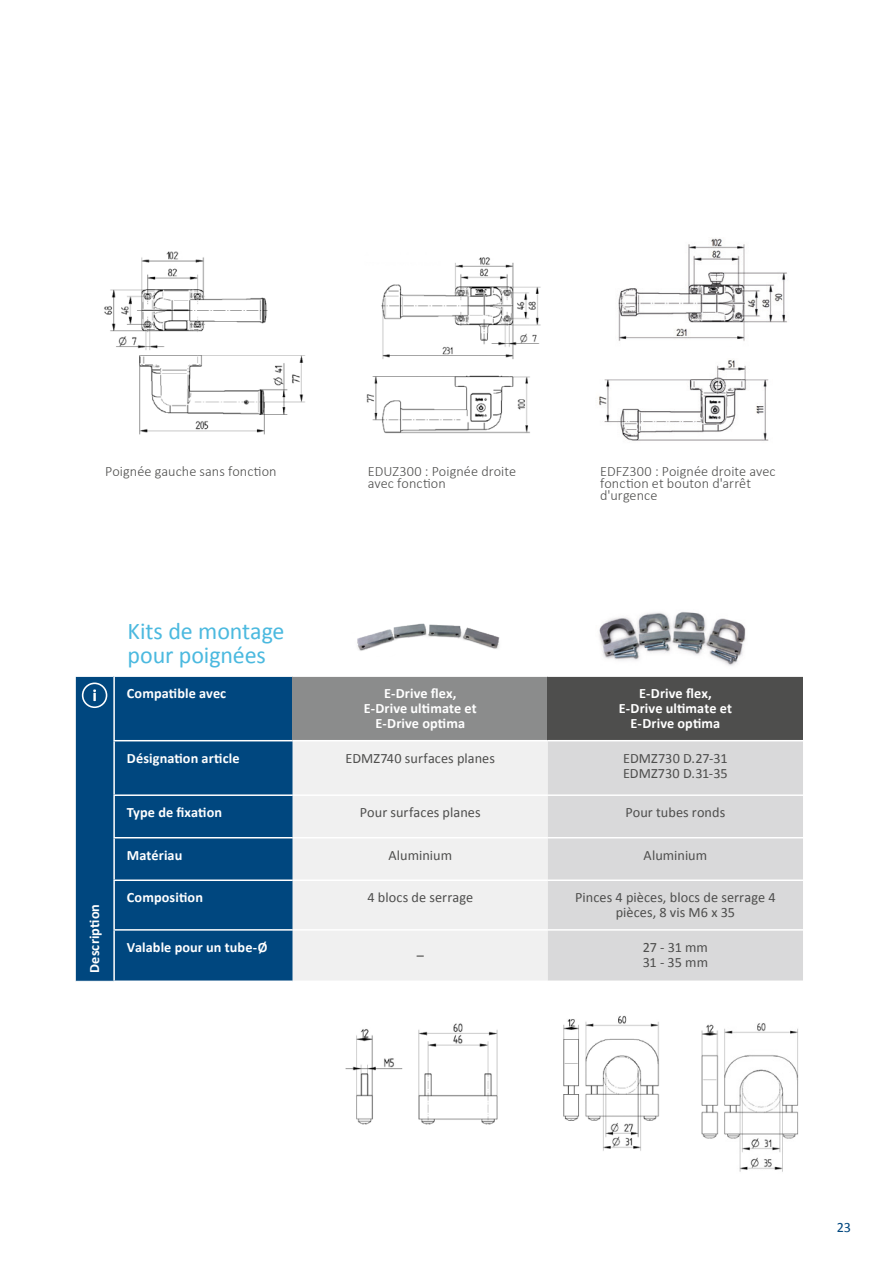
<style>
.page{position:relative;width:893px;height:1263px;background:#fff}
.page>*{position:absolute;margin:0;border:0;box-sizing:border-box;transform-origin:0 0}
.t1{font:24px/24px "Calibri";letter-spacing:-.005em;color:#4bb9df}
.t2{font:700 14.25px/15px "Calibri";letter-spacing:.01em;color:#fff;text-align:center}
.t3{font:14.25px/15px "Calibri";letter-spacing:.005em;color:#4e4e4d}
.t4{font:300 14.25px/12px "Calibri";letter-spacing:.005em;color:#4e4e4d}
.t5{font:14.25px "Calibri";color:#00477f}
</style>
<div class="page">
<img style="left:346px;top:1023px;width:151px;height:102px">
<img style="left:702px;top:1023px;width:97px;height:149px">
<img style="left:563px;top:1019px;width:16px;height:102px">
<img style="left:585px;top:1016px;width:74px;height:135px">
<div style="left:76px;top:677px;width:217px;height:304px;background:#00477f"></div>
<div style="left:293px;top:676px;width:255px;height:65px;background:#8b8c8c"></div>
<div style="left:548px;top:676px;width:255px;height:65px;background:#4e4e4d"></div>
<div style="left:293px;top:741px;width:255px;height:239px;background:#f0f0f0"></div>
<div style="left:548px;top:741px;width:255px;height:239px;background:#d9d9da"></div>
<hr style="left:113px;top:740px;width:180px;height:1px;background:#fff">
<hr style="left:113px;top:794px;width:180px;height:2px;background:#fff">
<hr style="left:113px;top:837px;width:180px;height:1px;background:#fff">
<hr style="left:113px;top:879px;width:180px;height:2px;background:#fff">
<hr style="left:113px;top:929px;width:180px;height:2px;background:#fff">
<hr style="left:113px;top:980px;width:180px;height:2px;background:#fff">
<hr style="left:113px;top:677px;width:2px;height:63px;background:#fff">
<hr style="left:113px;top:741px;width:2px;height:53px;background:#fff">
<hr style="left:113px;top:796px;width:2px;height:41px;background:#fff">
<hr style="left:113px;top:838px;width:2px;height:41px;background:#fff">
<hr style="left:113px;top:881px;width:2px;height:48px;background:#fff">
<hr style="left:113px;top:931px;width:2px;height:49px;background:#fff">
<hr style="left:293px;top:675px;width:255px;height:2px;background:#fff">
<hr style="left:548px;top:675px;width:255px;height:2px;background:#fff">
<hr style="left:293px;top:740px;width:255px;height:1px;background:#fff">
<hr style="left:293px;top:794px;width:255px;height:2px;background:#fff">
<hr style="left:293px;top:837px;width:255px;height:1px;background:#fff">
<hr style="left:293px;top:879px;width:255px;height:2px;background:#fff">
<hr style="left:548px;top:879px;width:255px;height:2px;background:#fff">
<hr style="left:293px;top:929px;width:255px;height:2px;background:#fff">
<hr style="left:548px;top:929px;width:255px;height:2px;background:#fff">
<hr style="left:548px;top:740px;width:255px;height:1px;background:#fff">
<hr style="left:548px;top:794px;width:255px;height:2px;background:#fff">
<hr style="left:548px;top:837px;width:255px;height:1px;background:#fff">
<svg style="left:82px;top:682px;width:25px;height:26px"></svg>
<img style="left:357px;top:623px;width:143px;height:28px">
<img style="left:599px;top:612px;width:147px;height:54px">
<img style="left:104px;top:251px;width:201px;height:184px">
<img style="left:366px;top:257px;width:175px;height:177px">
<img style="left:618px;top:238px;width:169px;height:103px">
<img style="left:599px;top:359px;width:170px;height:82px">
<p class="t4" style="left:105px;top:465px;width:173px">Poignée gauche sans fonction</p>
<p class="t4" style="left:368px;top:465px;width:150px">EDUZ300 : Poignée droite avec fonction</p>
<p class="t4" style="left:600px;top:465px;width:177px">EDFZ300 : Poignée droite avec fonction et bouton d'arrêt d'urgence</p>
<p class="t2" style="left:87px;top:973px;width:70px;rotate:-90deg">Description</p>
<h1 class="t1" style="left:128px;top:619px;width:158px">Kits de montage pour poignées</h1>
<p class="t2" style="left:127px;top:686px;width:101px">Compatible avec</p>
<p class="t2" style="left:364px;top:686px;width:115px">E-Drive flex,<br>E-Drive ultimate et<br>E-Drive optima</p>
<p class="t2" style="left:619px;top:686px;width:115px">E-Drive flex,<br>E-Drive ultimate et<br>E-Drive optima</p>
<p class="t2" style="left:127px;top:750px;width:114px">Désignation article</p>
<p class="t3" style="left:346px;top:750px;width:151px">EDMZ740 surfaces planes</p>
<p class="t3" style="left:623px;top:750px;width:106px">EDMZ730 D.27-31<br>EDMZ730 D.31-35</p>
<p class="t2" style="left:127px;top:805px;width:97px">Type de fixation</p>
<p class="t3" style="left:360px;top:805px;width:122px">Pour surfaces planes</p>
<p class="t3" style="left:625px;top:805px;width:101px">Pour tubes ronds</p>
<p class="t2" style="left:127px;top:847px;width:57px">Matériau</p>
<p class="t3" style="left:388px;top:847px;width:65px">Aluminium</p>
<p class="t3" style="left:644px;top:847px;width:65px">Aluminium</p>
<p class="t2" style="left:127px;top:890px;width:78px">Composition</p>
<p class="t3" style="left:367px;top:890px;width:107px">4 blocs de serrage</p>
<p class="t3" style="left:575px;top:890px;width:202px;text-align:center">Pinces 4 pièces, blocs de serrage 4 pièces, 8 vis M6 x 35</p>
<p class="t2" style="left:127px;top:939px;width:142px">Valable pour un tube-Ø</p>
<p class="t3" style="left:417px;top:948px;width:9px">–</p>
<p class="t3" style="left:643px;top:939px;width:67px">27 - 31 mm<br>31 - 35 mm</p>
<p class="t5" style="left:837px;top:1218px;width:16px">23</p>
</div>
